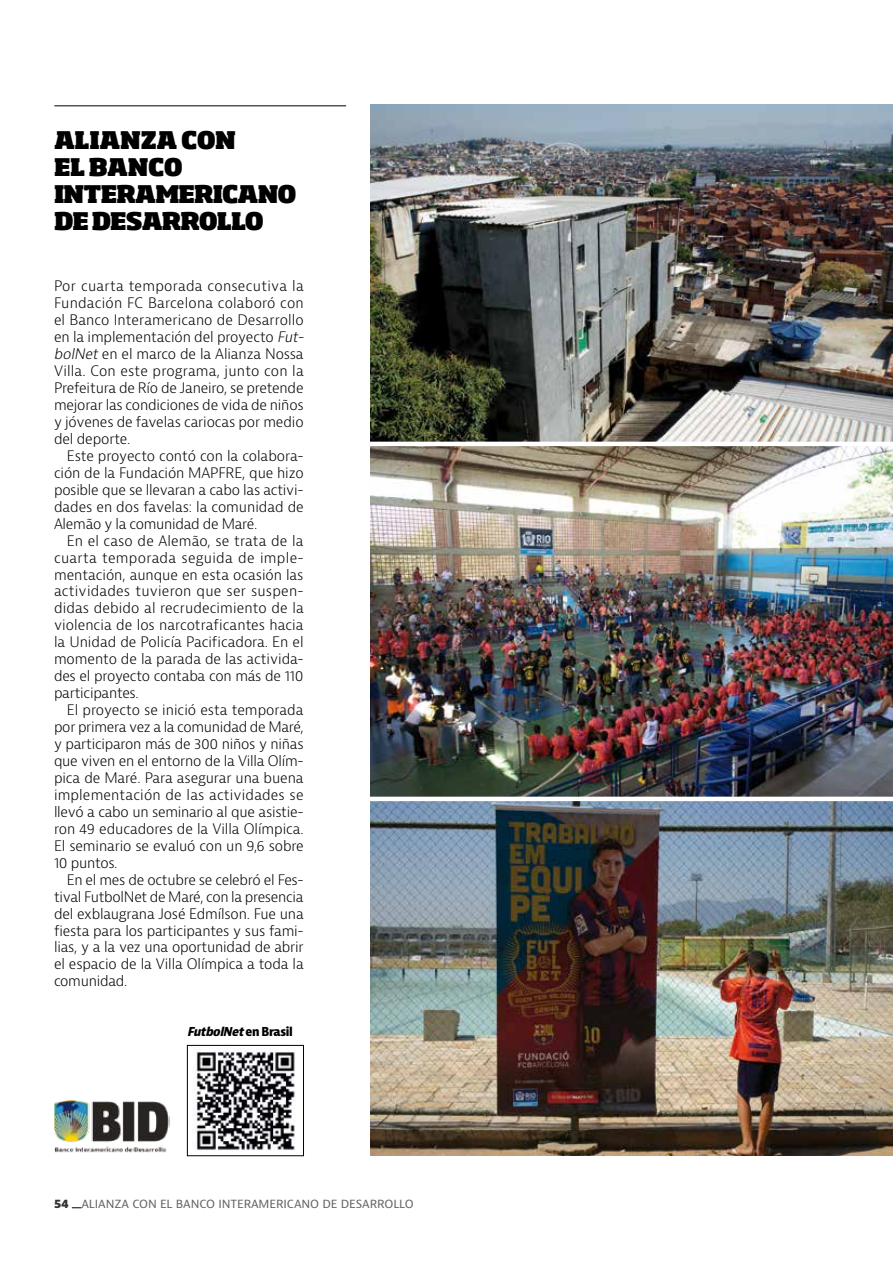
<style>
.page{position:relative;width:893px;height:1263px;background:#fff}
.page>*{position:absolute;margin:0;border:0;box-sizing:border-box;transform-origin:0 0}
.t1{font:800 24px/27px "Soho Std";letter-spacing:-.035em;color:#000}
.t2{font:300 14.1px/17px "Bernina Sans";letter-spacing:-.005em;color:#000;text-align:justify}
.t3{font:12px "Bernina Sans";letter-spacing:-.01em;color:#666}
.t4{font:italic 800 condensed 12px "Bernina Sans";color:#000}
.s1{font-style:italic}
.s2{font-style:normal}
.s3{font-weight:800;color:#333}
</style>
<div class="page">
<hr style="left:54px;top:106px;width:292px;height:1px;background:#000">
<img style="left:371px;top:105px;width:522px;height:337px">
<img style="left:371px;top:446px;width:522px;height:710px">
<img style="left:54px;top:1101px;width:116px;height:52px">
<hr style="left:364px;top:797px;width:529px;height:4px;background:#fff">
<img style="left:193px;top:1047px;width:102px;height:103px">
<div style="left:187px;top:1045px;width:117px;height:111px;border:1px solid #000"></div>
<h1 class="t1" style="left:54px;top:126px;width:244px">ALIANZA CON<br>EL BANCO<br>INTERAMERICANO<br>DE DESARROLLO</h1>
<p class="t2" style="left:54px;top:278px;width:255px;text-align:left">Por cuarta temporada consecutiva la Fundación FC Barcelona colaboró con el Banco Interamericano de Desarrollo en la implementación del proyecto <span class="s1">Fut&shy;bolNet</span>en el marco de la Alianza Nossa Villa. Con este programa, junto con la Prefeitura de Río de Janeiro, se pretende mejorar las condiciones de vida de niños y jóvenes de favelas cariocas por medio del deporte.</p>
<p class="t2" style="left:54px;top:447px;width:251px;text-indent:13px">Este proyecto contó con la colabora&shy;ción de la Fundación MAPFRE, que hizo posible que se llevaran a cabo las activi&shy;dades en dos favelas: la comunidad de Alemão y la comunidad de Maré.</p>
<p class="t2" style="left:54px;top:532px;width:251px;text-indent:13px">En el caso de Alemão, se trata de la cuarta temporada seguida de imple&shy;mentación, aunque en esta ocasión las actividades tuvieron que ser suspen&shy;didas debido al recrudecimiento de la violencia de los narcotraficantes hacia la Unidad de Policía Pacificadora. En el momento de la parada de las activida&shy;des el proyecto contaba con más de 110 participantes.</p>
<p class="t2" style="left:54px;top:702px;width:251px;text-indent:13px">El proyecto se inició esta temporada por primera vez a la comunidad de Maré, y participaron más de 300 niños y niñas que viven en el entorno de la Villa Olím&shy;pica de Maré. Para asegurar una buena implementación de las actividades se llevó a cabo un seminario al que asistie&shy;ron 49 educadores de la Villa Olímpica.<br>El seminario se evaluó con un 9,6 sobre 10 puntos.</p>
<p class="t2" style="left:54px;top:871px;width:251px;text-indent:13px">En el mes de octubre se celebró el Fes&shy;tival FutbolNet de Maré, con la presencia del exblaugrana José Edmílson. Fue una fiesta para los participantes y sus fami&shy;lias, y a la vez una oportunidad de abrir el espacio de la Villa Olímpica a toda la comunidad.</p>
<p class="t4" style="left:187px;top:1024px;width:107px">FutbolNet<span class="s2">e n B r a s i l</span></p>
<p class="t3" style="left:54px;top:1196px;width:361px"><span class="s3">54</span> ALIANZA CON EL BANCO INTERAMERICANO DE DESARROLLO</p>
</div>
